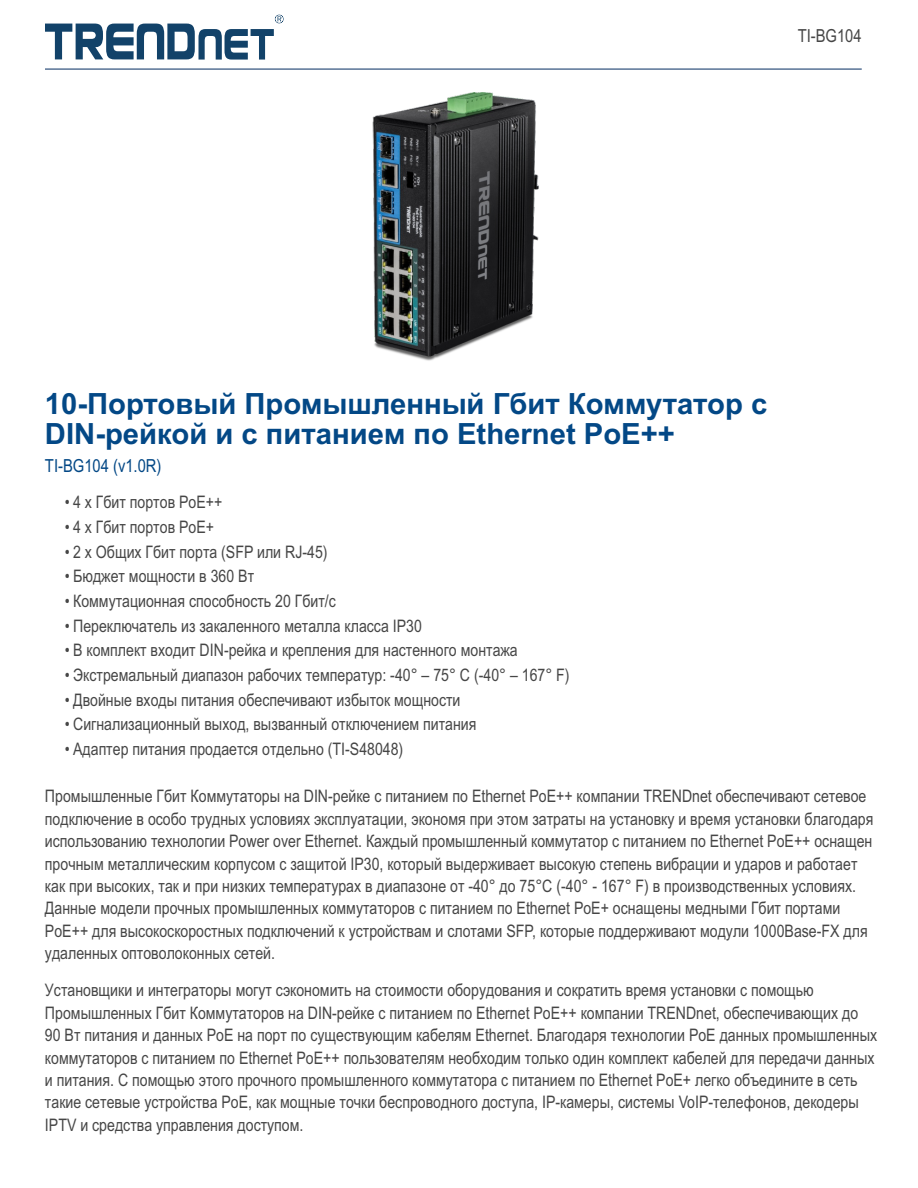
<style>
.page{position:relative;width:918px;height:1188px;background:#fff}
.page>*{position:absolute;margin:0;border:0;box-sizing:border-box;transform-origin:0 0}
.t1{font:700 29.25px/29.2px "Arial";color:#034886}
.t2{font:18px "Arial Narrow";color:#034886}
.t3{font:18px "Arial Narrow";color:#464646}
.t4{font:17.25px/22.5px "Arial Narrow";color:#464646}
</style>
<div class="page">
<svg style="left:45px;top:15px;width:239px;height:45px"></svg>
<img style="left:372px;top:93px;width:167px;height:268px">
<hr style="left:45px;top:68px;width:817px;height:2px;background:#32537e">
<p class="t3" style="left:798px;top:28px;width:65px">TI-BG104</p>
<h1 class="t1" style="left:45px;top:392px;width:724px">10-Портовый Промышленный Гбит Коммутатор с<br>DIN-рейкой и с питанием по Ethernet PoE++</h1>
<p class="t2" style="left:45px;top:458px;width:118px">TI-BG104 (v1.0R)</p>
<p class="t4" style="left:65px;top:493px;width:159px">• 4 х Гбит портов PoE++</p>
<p class="t4" style="left:65px;top:517px;width:151px">• 4 х Гбит портов PoE+</p>
<p class="t4" style="left:65px;top:542px;width:264px">• 2 x Общих Гбит порта (SFP или RJ-45)</p>
<p class="t4" style="left:65px;top:567px;width:191px">• Бюджет мощности в 360 Вт</p>
<p class="t4" style="left:65px;top:591px;width:273px">• Коммутационная способность 20 Гбит/с</p>
<p class="t4" style="left:65px;top:616px;width:359px">• Переключатель из закаленного металла класса IP30</p>
<p class="t4" style="left:65px;top:641px;width:455px">• В комплект входит DIN-рейка и крепления для настенного монтажа</p>
<p class="t4" style="left:65px;top:665px;width:506px">• Экстремальный диапазон рабочих температур: -40° – 75° C (-40° – 167° F)</p>
<p class="t4" style="left:65px;top:690px;width:397px">• Двойные входы питания обеспечивают избыток мощности</p>
<p class="t4" style="left:65px;top:715px;width:413px">• Сигнализационный выход, вызванный отключением питания</p>
<p class="t4" style="left:65px;top:739px;width:340px">• Адаптер питания продается отдельно (TI-S48048)</p>
<p class="t4" style="left:45px;top:787px;width:830px">Промышленные Гбит Коммутаторы на DIN-рейке с питанием по Ethernet PoE++ компании TRENDnet обеспечивают сетевое подключение в особо трудных условиях эксплуатации, экономя при этом затраты на установку и время установки благодаря использованию технологии Power over Ethernet. Каждый промышленный коммутатор с питанием по Ethernet PoE++ оснащен прочным металлическим корпусом с защитой IP30, который выдерживает высокую степень вибрации и ударов и работает как при высоких, так и при низких температурах в диапазоне от -40° до 75°C (-40° - 167° F) в производственных условиях.<br>Данные модели прочных промышленных коммутаторов с питанием по Ethernet PoE+ оснащены медными Гбит портами PoE++ для высокоскоростных подключений к устройствам и слотами SFP, которые поддерживают модули 1000Base-FX для удаленных оптоволоконных сетей.</p>
<p class="t4" style="left:45px;top:981px;width:834px">Установщики и интеграторы могут сэкономить на стоимости оборудования и сократить время установки с помощью Промышленных Гбит Коммутаторов на DIN-рейке с питанием по Ethernet PoE++ компании TRENDnet, обеспечивающих до 90 Вт питания и данных PoE на порт по существующим кабелям Ethernet. Благодаря технологии PoE данных промышленных коммутаторов с питанием по Ethernet PoE++ пользователям необходим только один комплект кабелей для передачи данных и питания. С помощью этого прочного промышленного коммутатора с питанием по Ethernet PoE+ легко объедините в сеть такие сетевые устройства PoE, как мощные точки беспроводного доступа, IP-камеры, системы VoIP-телефонов, декодеры IPTV и средства управления доступом.</p>
</div>
